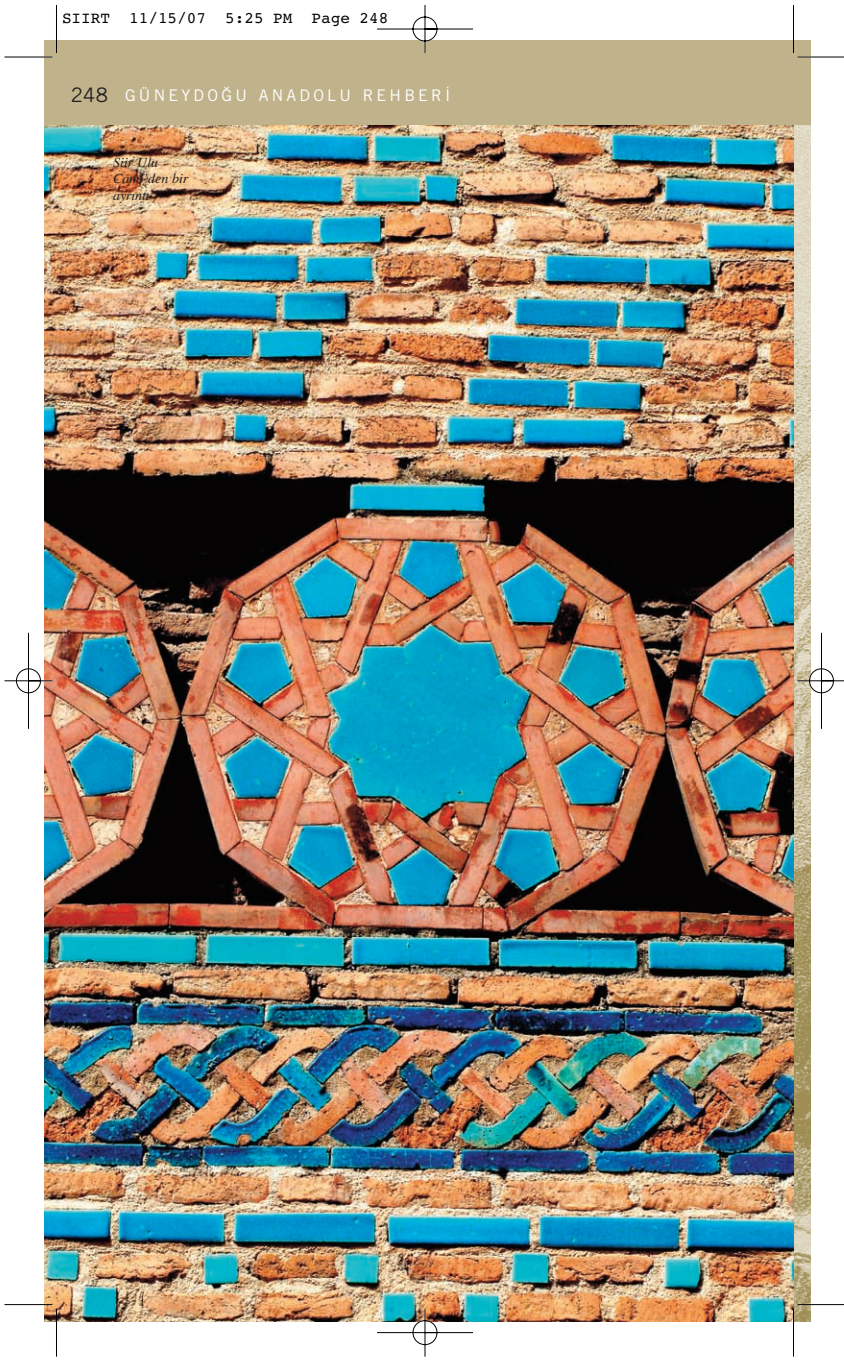
<style>
.page{position:relative;width:844px;height:1361px;background:#fff}
.page>*{position:absolute;margin:0;border:0;box-sizing:border-box;transform-origin:0 0}
.t1{font:16px "Trade Gothic";letter-spacing:.2em;color:#fff}
.t2{font:16px "Courier TU";color:#000}
.t3{font:italic 14px/16.8px "Times TU";color:#231f20}
.s1{font-size:20px;color:#231f20}
</style>
<div class="page">
<img style="left:4px;top:5px;width:840px;height:1352px">
<p class="t2" style="left:62px;top:12px;width:328px">SIIRT 11/15/07 5:25 PM Page 248</p>
<p class="t1" style="left:71px;top:90px;width:381px"><span class="s1">248</span> GÜNEYDO⁄U ANADOLU REHBER‹</p>
<p class="t3" style="left:113px;top:155px;width:77px">Siir Ulu<br>Cami’den bir ayrıntı</p>
</div>
